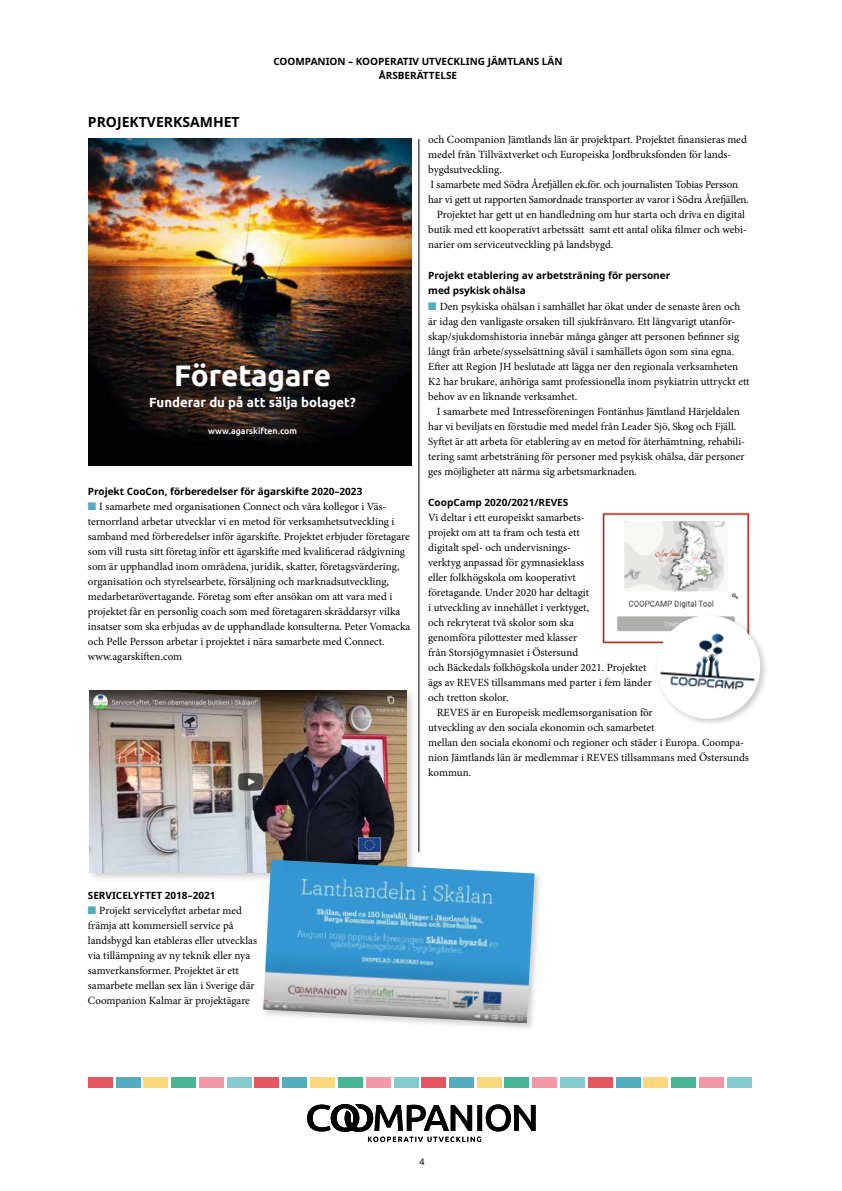
<style>
.page{position:relative;width:842px;height:1191px;background:#fff}
.page>*{position:absolute;margin:0;border:0;box-sizing:border-box;transform-origin:0 0}
.t1{font:700 29.7px "Ubuntu";color:#fff}
.t2{font:700 14px "Noto Sans";color:#000}
.t3{font:700 13.2px "Ubuntu";color:#fff}
.t4{font:11px/15px "Minion Pro";letter-spacing:-.005em;color:#000}
.t5{font:700 10px/15px "Noto Sans";color:#000}
.t6{font:9px "Noto Sans";color:#000}
.t7{font:500 8.8px "Ubuntu";color:#fff}
.s1{color:#53adbf}
</style>
<div class="page">
<div style="left:88px;top:1078px;width:25px;height:10px;background:#e65662"></div>
<div style="left:143px;top:1078px;width:25px;height:10px;background:#fcd87c"></div>
<div style="left:116px;top:1078px;width:24px;height:10px;background:#53adbf"></div>
<div style="left:171px;top:1078px;width:25px;height:10px;background:#46b594"></div>
<div style="left:199px;top:1078px;width:25px;height:10px;background:#f298a6"></div>
<div style="left:227px;top:1078px;width:25px;height:10px;background:#85cacf"></div>
<div style="left:255px;top:1078px;width:24px;height:10px;background:#e65662"></div>
<div style="left:310px;top:1078px;width:25px;height:10px;background:#fcd87c"></div>
<div style="left:282px;top:1078px;width:25px;height:10px;background:#53adbf"></div>
<div style="left:338px;top:1078px;width:25px;height:10px;background:#46b594"></div>
<div style="left:366px;top:1078px;width:25px;height:10px;background:#f298a6"></div>
<div style="left:394px;top:1078px;width:24px;height:10px;background:#85cacf"></div>
<div style="left:421px;top:1078px;width:25px;height:10px;background:#e65662"></div>
<div style="left:477px;top:1078px;width:24px;height:10px;background:#fcd87c"></div>
<div style="left:449px;top:1078px;width:25px;height:10px;background:#53adbf"></div>
<div style="left:505px;top:1078px;width:24px;height:10px;background:#46b594"></div>
<div style="left:532px;top:1078px;width:25px;height:10px;background:#f298a6"></div>
<div style="left:560px;top:1078px;width:25px;height:10px;background:#85cacf"></div>
<div style="left:588px;top:1078px;width:24px;height:10px;background:#e65662"></div>
<div style="left:643px;top:1078px;width:25px;height:10px;background:#fcd87c"></div>
<div style="left:616px;top:1078px;width:24px;height:10px;background:#53adbf"></div>
<div style="left:671px;top:1078px;width:25px;height:10px;background:#46b594"></div>
<div style="left:699px;top:1078px;width:25px;height:10px;background:#f298a6"></div>
<div style="left:727px;top:1078px;width:25px;height:10px;background:#85cacf"></div>
<svg style="left:307px;top:1104px;width:229px;height:37px"></svg>
<hr style="left:419px;top:139px;width:1px;height:713px;background:#000">
<img style="left:89px;top:138px;width:322px;height:328px">
<div style="left:86px;top:687px;width:331px;height:196px;background:#000;opacity:.2"></div>
<img style="left:89px;top:690px;width:317px;height:182px">
<div style="left:261px;top:857px;width:282px;height:174px;background:#000;opacity:.2"></div>
<img style="left:263px;top:859px;width:272px;height:164px">
<img style="left:602px;top:512px;width:148px;height:132px">
<div style="left:654px;top:613px;width:114px;height:114px;background:#000;opacity:.2"></div>
<svg style="left:655px;top:613px;width:107px;height:107px"></svg>
<img style="left:656px;top:624px;width:106px;height:74px">
<p class="t2" style="left:88px;top:112px;width:153px">PROJEKTVERKSAMHET</p>
<p class="t5" style="left:273px;top:54px;width:291px;line-height:14.7px;text-align:center">COOMPANION – KOOPERATIV UTVECKLING JÄMTLANS LÄN<br>ÅRSBERÄTTELSE</p>
<h1 class="t1" style="left:174px;top:357px;width:159px">Företagare</h1>
<p class="t3" style="left:149px;top:395px;width:208px">Funderar du på att sälja bolaget?</p>
<p class="t7" style="left:208px;top:425px;width:90px">www.agarskiften.com</p>
<p class="t5" style="left:88px;top:484px;width:276px">Projekt CooCon, förberedelser för ägarskifte 2020–2023</p>
<p class="t4" style="left:88px;top:499px;width:324px"><span class="s1">■</span> I samarbete med organisationen Connect och våra kollegor i Väs&shy;ternorrland arbetar utvecklar vi en metod för verksamhetsutveckling i samband med förberedelser inför ägarskifte. Projektet erbjuder företagare som vill rusta sitt företag inför ett ägarskifte med kvalificerad rådgivning som är upphandlad inom områdena, juridik, skatter, företagsvärdering, organisation och styrelsearbete, försäljning och marknadsutveckling, medarbetarövertagande. Företag som efter ansökan om att vara med i projektet får en personlig coach som med företagaren skräddarsyr vilka insatser som ska erbjudas av de upphandlade konsulterna. Peter Vomacka och Pelle Persson arbetar i projektet i nära samarbete med Connect. www.agarskiften.com</p>
<p class="t4" style="left:428px;top:132px;width:320px">och Coompanion Jämtlands län är projektpart. Projektet finansieras med</p>
<p class="t4" style="left:428px;top:147px;width:305px">medel från Tillväxtverket och Europeiska Jordbruksfonden för lands-</p>
<p class="t4" style="left:428px;top:162px;width:75px">bygdsutveckling.</p>
<p class="t4" style="left:431px;top:177px;width:309px">I samarbete med Södra Årefjällen ek.för. och journalisten Tobias Persson</p>
<p class="t4" style="left:428px;top:192px;width:322px">har vi gett ut rapporten Samordnade transporter av varor i Södra Årefjällen.</p>
<p class="t4" style="left:437px;top:207px;width:310px">Projektet har gett ut en handledning om hur starta och driva en digital</p>
<p class="t4" style="left:428px;top:222px;width:320px">butik med ett kooperativt arbetssätt samt ett antal olika filmer och webi-</p>
<p class="t4" style="left:428px;top:237px;width:187px">narier om serviceutveckling på landsbygd.</p>
<p class="t5" style="left:428px;top:268px;width:244px">Projekt etablering av arbetsträning för personer med psykisk ohälsa</p>
<p class="t4" style="left:428px;top:299px;width:323px"><span class="s1">■</span> Den psykiska ohälsan i samhället har ökat under de senaste åren och är idag den vanligaste orsaken till sjukfrånvaro. Ett långvarigt utanför&shy;skap/sjukdomshistoria innebär många gånger att personen befinner sig långt från arbete/sysselsättning såväl i samhällets ögon som sina egna.<br>Efter att Region JH beslutade att lägga ner den regionala verksamheten K2 har brukare, anhöriga samt professionella inom psykiatrin uttryckt ett behov av en liknande verksamhet.</p>
<p class="t4" style="left:428px;top:404px;width:318px;text-indent:9px">I samarbete med Intresseföreningen Fontänhus Jämtland Härjeldalen har vi beviljats en förstudie med medel från Leader Sjö, Skog och Fjäll.<br>Syftet är att arbeta för etablering av en metod för återhämtning, rehabili&shy;tering samt arbetsträning för personer med psykisk ohälsa, där personer ges möjligheter att närma sig arbetsmarknaden.</p>
<p class="t5" style="left:428px;top:495px;width:142px">CoopCamp 2020/2021/REVES</p>
<p class="t4" style="left:428px;top:510px;width:225px">Vi deltar i ett europeiskt samarbets-<br>projekt om att ta fram och testa ett<br>digitalt spel- och undervisnings-<br>verktyg anpassad för gymnasieklass<br>eller folkhögskola om kooperativt<br>företagande. Under 2020 har deltagit<br>i utveckling av innehållet i verktyget,<br>och rekryterat två skolor som ska<br>genomföra pilottester med klasser<br>från Storsjögymnasiet i Östersund<br>och Bäckedals folkhögskola under 2021. Projektet ägs av REVES tillsammans med parter i fem länder och tretton skolor.</p>
<p class="t4" style="left:428px;top:705px;width:322px;text-indent:9px">REVES är en Europeisk medlemsorganisation för<br>utveckling av den sociala ekonomin och samarbetet<br>mellan den sociala ekonomi och regioner och städer i Europa. Coompa&shy;nion Jämtlands län är medlemmar i REVES tillsammans med Östersunds kommun.</p>
<p class="t5" style="left:88px;top:888px;width:129px">SERVICELYFTET 2018–2021</p>
<p class="t4" style="left:88px;top:903px;width:171px"><span class="s1">■</span> Projekt servicelyftet arbetar med främja att kommersiell service på landsbygd kan etableras eller utvecklas via tillämpning av ny teknik eller nya samverkansformer. Projektet är ett samarbete mellan sex län i Sverige där Coompanion Kalmar är projektägare</p>
<p class="t6" style="left:419px;top:1155px;width:7px">4</p>
</div>
